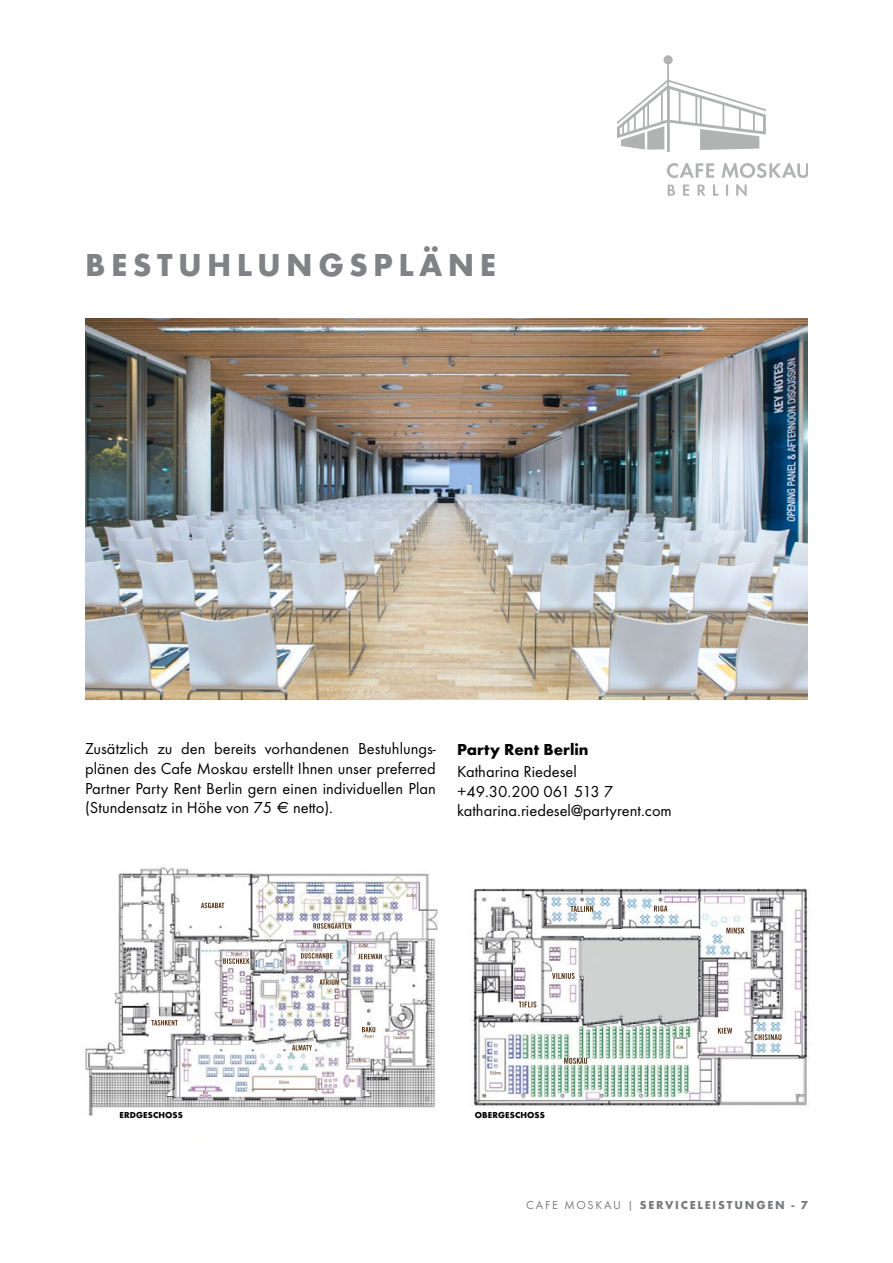
<style>
.page{position:relative;width:893px;height:1263px;background:#fff}
.page>*{position:absolute;margin:0;border:0;box-sizing:border-box;transform-origin:0 0}
.t1{font:700 33px "Function Pro";letter-spacing:.16em;color:#808285}
.t2{font:16.5px/19.5px "Function Pro";color:#000;text-align:justify}
.t3{font:700 16.5px "Function Pro";color:#000}
.t4{font:700 12px "Function Pro";letter-spacing:.15em;color:#797a7d}
.t5{font:12px "Function Pro";color:#797a7d}
.t6{font:700 9px "Function Pro";letter-spacing:.01em;color:#000}
.s1{font-weight:400}
</style>
<div class="page">
<img style="left:85px;top:319px;width:723px;height:380px">
<svg style="left:667px;top:163px;width:141px;height:15px"></svg>
<svg style="left:668px;top:184px;width:79px;height:11px"></svg>
<hr style="left:667px;top:62px;width:2px;height:27px;background:#b1b3b3">
<div style="left:663px;top:55px;width:10px;height:9px;background:#b1b3b3;border-radius:50%"></div>
<hr style="left:667px;top:88px;width:3px;height:64px;background:#b1b3b3">
<svg style="left:617px;top:80px;width:149px;height:70px"></svg>
<img style="left:85px;top:867px;width:352px;height:249px">
<div style="left:121px;top:1109px;width:49px;height:11px;background:#fff"></div>
<img style="left:472px;top:888px;width:336px;height:219px">
<h1 class="t1" style="left:85px;top:245px;width:412px">B ESTUHLUNGSPLÄNE</h1>
<p class="t2" style="left:85px;top:739px;width:352px">Zusätzlich zu den bereits vorhandenen Bestuhlungs&shy;plänen des Cafe Moskau erstellt Ihnen unser preferred Partner Party Rent Berlin gern einen individuellen Plan (Stundensatz in Höhe von 75 € netto).</p>
<p class="t3" style="left:457px;top:739px;width:133px">PARTY RENT BERLIN</p>
<p class="t2" style="left:457px;top:762px;width:216px;text-align:left">Katharina Riedesel<br>+49.30.200 061 513 7 katharina.riedesel@partyrent.com</p>
<p class="t6" style="left:120px;top:1109px;width:53px">ERDGESCHOSS</p>
<p class="t6" style="left:475px;top:1109px;width:60px">OBERGESCHOSS</p>
<p class="t5" style="left:526px;top:1198px;width:71px">cafe moskau</p>
<p class="t4" style="left:627px;top:1198px;width:182px"><span class="s1">|</span> SERVICELEISTUNGEN - 7</p>
</div>
